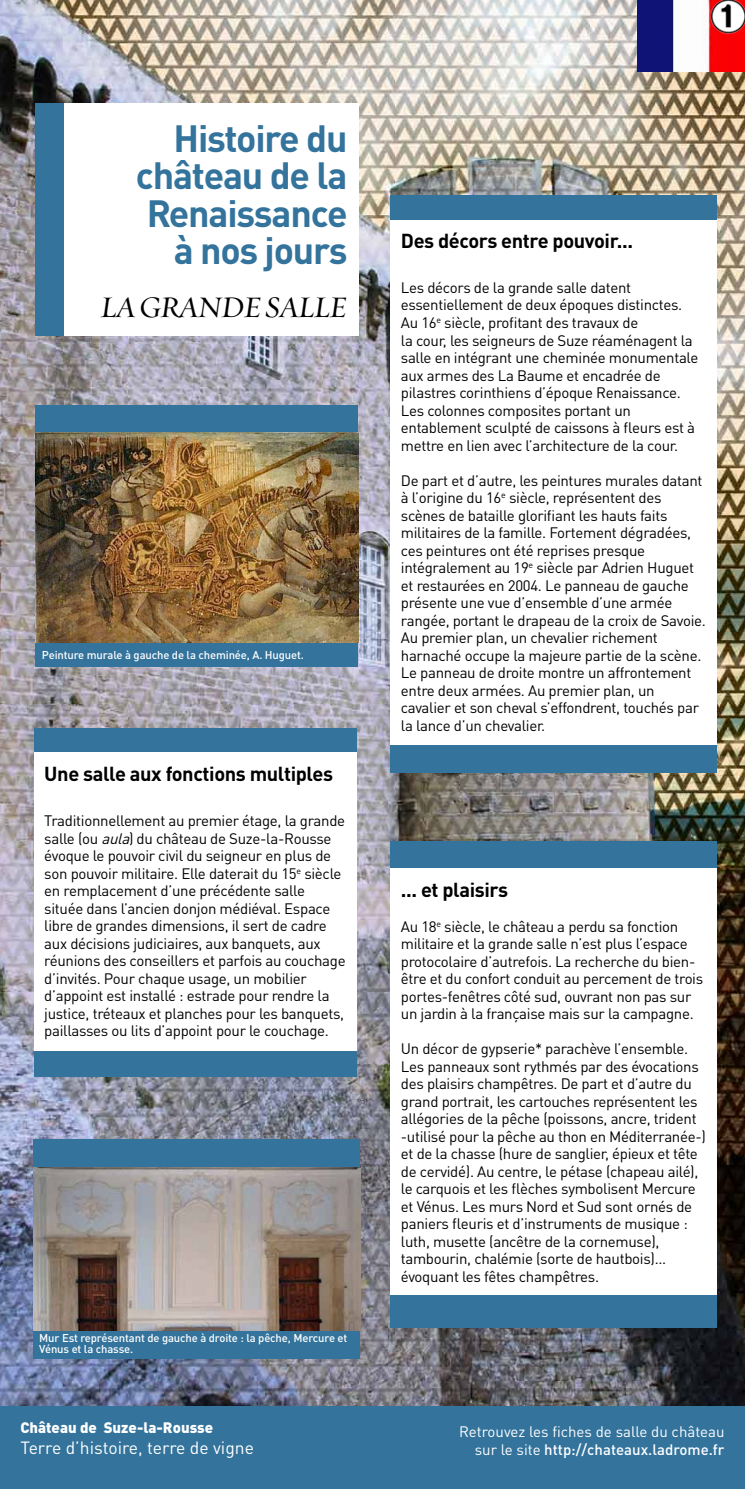
<style>
.page{position:relative;width:745px;height:1489px;background:#fff}
.page>*{position:absolute;margin:0;border:0;box-sizing:border-box;transform-origin:0 0}
.t1{font:700 37.5px/37.5px "DIN Pro";letter-spacing:-.03em;color:#33739c;text-align:right}
.t2{font:33.75px "Requiem Display HTF Italic";letter-spacing:-.03em;color:#000}
.t3{font:700 20px "DIN Pro";letter-spacing:-.02em;color:#000}
.t4{font:17.5px "DIN Pro";color:#fff}
.t5{font:15px/17.5px "DIN Pro";letter-spacing:-.02em;color:#000}
.t6{font:15px/18px "DIN Pro";color:#fff;text-align:right}
.t7{font:900 15px "DIN Pro";color:#fff}
.t8{font:500 11.25px/11.2px "DIN Pro";letter-spacing:-.01em;color:#fff}
.s1{font-style:italic}
.s2{font-weight:500}
</style>
<div class="page">
<img style="left:0;top:0;width:744px;height:1406px">
<img style="left:34px;top:1166px;width:326px;height:164px">
<div style="left:35px;top:103px;width:29px;height:233px;background:#33739c"></div>
<div style="left:64px;top:103px;width:294px;height:233px;background:#fff"></div>
<div style="left:34px;top:728px;width:322px;height:349px;background:#33739c"></div>
<div style="left:34px;top:752px;width:322px;height:298px;background:#fff"></div>
<div style="left:390px;top:195px;width:326px;height:577px;background:#33739c"></div>
<div style="left:390px;top:220px;width:326px;height:524px;background:#fff"></div>
<div style="left:390px;top:841px;width:326px;height:487px;background:#33739c"></div>
<img style="left:637px;top:0;width:107px;height:71px">
<div style="left:390px;top:868px;width:326px;height:427px;background:#fff"></div>
<img style="left:708px;top:0;width:36px;height:36px">
<div style="left:35px;top:405px;width:323px;height:262px;background:#33739c"></div>
<img style="left:35px;top:432px;width:323px;height:210px">
<div style="left:34px;top:1331px;width:326px;height:27px;background:#33739c"></div>
<div style="left:34px;top:1138px;width:326px;height:28px;background:#33739c"></div>
<div style="left:0;top:1406px;width:744px;height:82px;background:#33739c"></div>
<h1 class="t1" style="left:136px;top:115px;width:213px">Histoire du château de la<br>Renaissance à nos jours</h1>
<h2 class="t2" style="left:101px;top:290px;width:248px">LA GRANDE SALLE</h2>
<p class="t8" style="left:42px;top:648px;width:263px">Peinture murale à gauche de la cheminée, A. Huguet.</p>
<h3 class="t3" style="left:44px;top:757px;width:290px">Une salle aux fonctions multiples</h3>
<p class="t5" style="left:44px;top:811px;width:303px">Traditionnellement au premier étage, la grande salle (ou <span class="s1">aula</span>) du château de Suze-la-Rousse évoque le pouvoir civil du seigneur en plus de son pouvoir militaire. Elle daterait du 15<sup>e</sup> siècle en remplacement d’une précédente salle située dans l’ancien donjon médiéval. Espace libre de grandes dimensions, il sert de cadre aux décisions judiciaires, aux banquets, aux réunions des conseillers et parfois au couchage d’invités. Pour chaque usage, un mobilier d’appoint est installé : estrade pour rendre la justice, tréteaux et planches pour les banquets, paillasses ou lits d’appoint pour le couchage.</p>
<p class="t8" style="left:39px;top:1331px;width:309px">Mur Est représentant de gauche à droite : la pêche, Mercure et<br>Vénus et la chasse.</p>
<p class="t7" style="left:20px;top:1416px;width:194px">Château de Suze-la-Rousse</p>
<p class="t4" style="left:20px;top:1435px;width:235px">Terre d’histoire, terre de vigne</p>
<h3 class="t3" style="left:400px;top:224px;width:234px">Des décors entre pouvoir...</h3>
<p class="t5" style="left:400px;top:278px;width:299px">Les décors de la grande salle datent essentiellement de deux époques distinctes.<br>Au 16<sup>e</sup> siècle, profitant des travaux de<br>la cour, les seigneurs de Suze réaménagent la salle en intégrant une cheminée monumentale aux armes des La Baume et encadrée de pilastres corinthiens d’époque Renaissance.<br>Les colonnes composites portant un entablement sculpté de caissons à fleurs est à mettre en lien avec l’architecture de la cour.</p>
<p class="t5" style="left:400px;top:471px;width:306px">De part et d’autre, les peintures murales datant à l’origine du 16<sup>e</sup> siècle, représentent des scènes de bataille glorifiant les hauts faits militaires de la famille. Fortement dégradées, ces peintures ont été reprises presque intégralement au 19<sup>e</sup> siècle par Adrien Huguet et restaurées en 2004. Le panneau de gauche présente une vue d’ensemble d’une armée rangée, portant le drapeau de la croix de Savoie.<br>Au premier plan, un chevalier richement harnaché occupe la majeure partie de la scène.<br>Le panneau de droite montre un affrontement entre deux armées. Au premier plan, un cavalier et son cheval s’effondrent, touchés par la lance d’un chevalier.</p>
<h3 class="t3" style="left:400px;top:872px;width:109px">... et plaisirs</h3>
<p class="t5" style="left:400px;top:916px;width:304px">Au 18<sup>e</sup> siècle, le château a perdu sa fonction militaire et la grande salle n’est plus l’espace protocolaire d’autrefois. La recherche du bien&shy;être et du confort conduit au percement de trois portes-fenêtres côté sud, ouvrant non pas sur un jardin à la française mais sur la campagne.</p>
<p class="t5" style="left:400px;top:1039px;width:306px">Un décor de gypserie* parachève l’ensemble.<br>Les panneaux sont rythmés par des évocations des plaisirs champêtres. De part et d’autre du grand portrait, les cartouches représentent les allégories de la pêche (poissons, ancre, trident -utilisé pour la pêche au thon en Méditerranée-) et de la chasse (hure de sanglier, épieux et tête de cervidé). Au centre, le pétase (chapeau ailé), le carquois et les flèches symbolisent Mercure et Vénus. Les murs Nord et Sud sont ornés de paniers fleuris et d’instruments de musique : luth, musette (ancêtre de la cornemuse), tambourin, chalémie (sorte de hautbois)... évoquant les fêtes champêtres.</p>
<p class="t6" style="left:458px;top:1421px;width:267px">Retrouvez les fiches de salle du château sur le site <span class="s2">http://chateaux.ladrome.fr</span></p>
</div>
